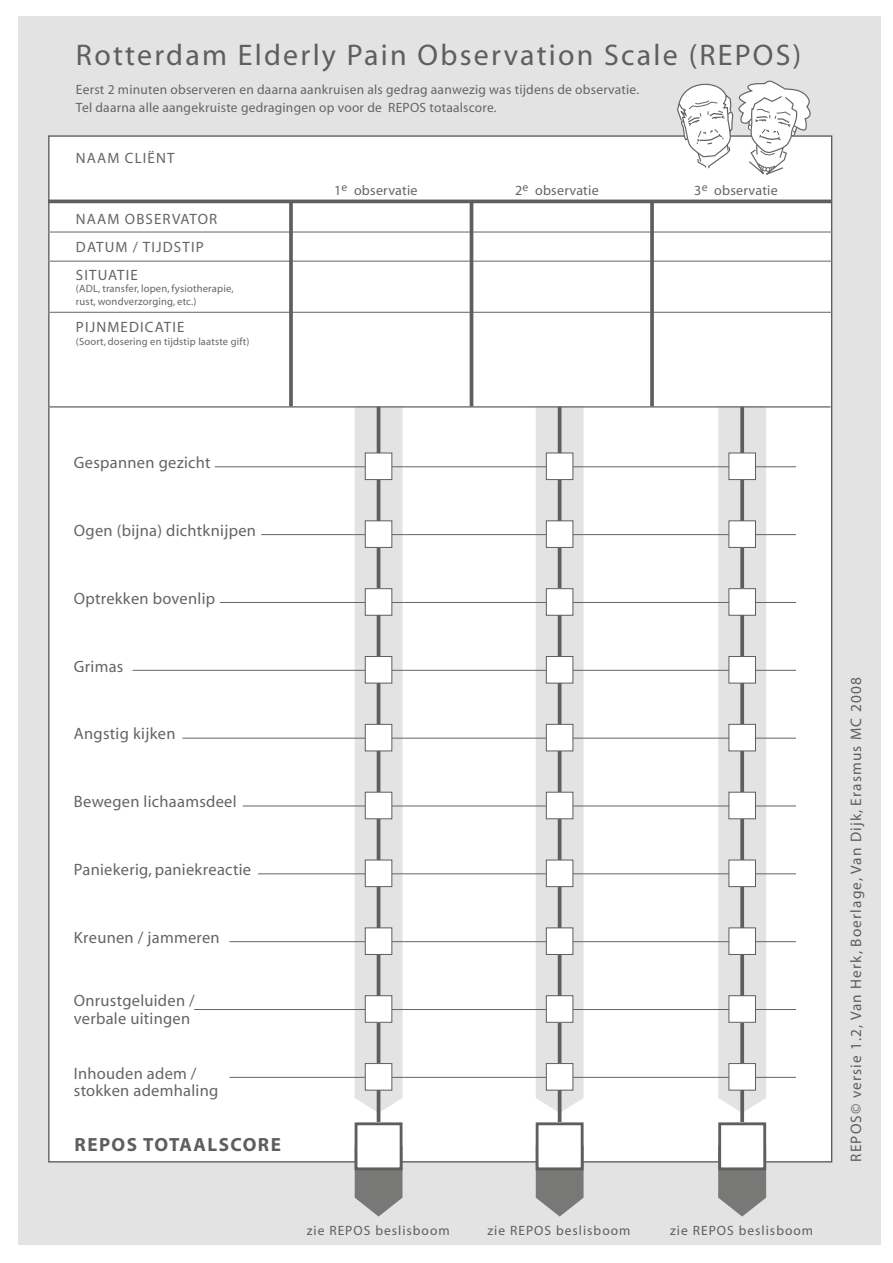
<style>
.page{position:relative;width:893px;height:1263px;background:#fff}
.page>*{position:absolute;margin:0;border:0;box-sizing:border-box;transform-origin:0 0}
.t1{font:29.85px "Myriad";letter-spacing:.075em;color:#5e5e5e}
.t2{font:700 19.2px "Myriad";letter-spacing:.075em;color:#5e5e5e}
.t3{font:16.5px/18px "Myriad";letter-spacing:.015em;color:#626568}
.t4{font:15.3px "Myriad";letter-spacing:.075em;color:#5e5e5e}
.t5{font:15px "Myriad";letter-spacing:.075em;color:#626568}
.t6{font:14.1px "Myriad";letter-spacing:.015em;color:#626568}
.t7{font:13.5px/18px "Myriad";letter-spacing:.015em;color:#626568}
.t8{font:13.5px "Myriad";letter-spacing:.075em;color:#5e5e5e}
.t9{font:10.65px/12.8px "Myriad";letter-spacing:.015em;color:#626568}
.t10{font:10.5px "Myriad";letter-spacing:.015em;color:#626568}
</style>
<div class="page">
<div style="left:19px;top:16px;width:862px;height:1228px;background:#e3e3e4"></div>
<div style="left:48px;top:135px;width:785px;height:1028px;background:#fff"></div>
<hr style="left:48px;top:200px;width:783px;height:3px;background:#5e5e5e">
<hr style="left:49px;top:232px;width:782px;height:1px;background:#626568">
<hr style="left:49px;top:261px;width:782px;height:1px;background:#626568">
<hr style="left:49px;top:312px;width:782px;height:1px;background:#626568">
<hr style="left:48px;top:406px;width:782px;height:1px;background:#626568">
<hr style="left:215px;top:466px;width:581px;height:1px;background:#626568">
<hr style="left:229px;top:1077px;width:567px;height:1px;background:#626568">
<hr style="left:194px;top:1009px;width:602px;height:1px;background:#626568">
<hr style="left:229px;top:941px;width:567px;height:1px;background:#626568">
<hr style="left:258px;top:873px;width:538px;height:1px;background:#626568">
<hr style="left:243px;top:806px;width:553px;height:1px;background:#626568">
<hr style="left:182px;top:738px;width:614px;height:1px;background:#626568">
<hr style="left:132px;top:670px;width:664px;height:1px;background:#626568">
<hr style="left:220px;top:602px;width:576px;height:1px;background:#626568">
<hr style="left:261px;top:534px;width:535px;height:1px;background:#626568">
<svg style="left:355px;top:1170px;width:47px;height:46px"></svg>
<div style="left:356px;top:1124px;width:45px;height:45px;background:#fff"></div>
<div style="left:355px;top:1122px;width:47px;height:48px;border:3px solid #5e5e5e"></div>
<svg style="left:355px;top:407px;width:47px;height:706px"></svg>
<hr style="left:377px;top:407px;width:3px;height:715px;background:#5e5e5e">
<div style="left:365px;top:453px;width:27px;height:26px;background:#fff"></div>
<div style="left:365px;top:452px;width:27px;height:28px;border:1px solid #5e5e5e"></div>
<div style="left:365px;top:1063px;width:27px;height:27px;background:#fff"></div>
<div style="left:365px;top:1063px;width:27px;height:27px;border:1px solid #5e5e5e"></div>
<div style="left:365px;top:996px;width:27px;height:26px;background:#fff"></div>
<div style="left:365px;top:995px;width:27px;height:28px;border:1px solid #5e5e5e"></div>
<div style="left:365px;top:928px;width:27px;height:26px;background:#fff"></div>
<div style="left:365px;top:927px;width:27px;height:28px;border:1px solid #5e5e5e"></div>
<div style="left:365px;top:860px;width:27px;height:26px;background:#fff"></div>
<div style="left:365px;top:859px;width:27px;height:28px;border:1px solid #5e5e5e"></div>
<div style="left:365px;top:792px;width:27px;height:27px;background:#fff"></div>
<div style="left:365px;top:792px;width:27px;height:27px;border:1px solid #5e5e5e"></div>
<div style="left:365px;top:724px;width:27px;height:27px;background:#fff"></div>
<div style="left:365px;top:724px;width:27px;height:27px;border:1px solid #5e5e5e"></div>
<div style="left:365px;top:656px;width:27px;height:27px;background:#fff"></div>
<div style="left:365px;top:656px;width:27px;height:27px;border:1px solid #5e5e5e"></div>
<div style="left:365px;top:589px;width:27px;height:26px;background:#fff"></div>
<div style="left:365px;top:588px;width:27px;height:28px;border:1px solid #5e5e5e"></div>
<div style="left:365px;top:521px;width:27px;height:26px;background:#fff"></div>
<div style="left:365px;top:520px;width:27px;height:28px;border:1px solid #5e5e5e"></div>
<svg style="left:536px;top:407px;width:47px;height:706px"></svg>
<hr style="left:558px;top:407px;width:3px;height:715px;background:#5e5e5e">
<div style="left:546px;top:453px;width:27px;height:26px;background:#fff"></div>
<div style="left:546px;top:452px;width:27px;height:28px;border:1px solid #5e5e5e"></div>
<div style="left:546px;top:1063px;width:27px;height:27px;background:#fff"></div>
<div style="left:546px;top:1063px;width:27px;height:27px;border:1px solid #5e5e5e"></div>
<div style="left:546px;top:996px;width:27px;height:26px;background:#fff"></div>
<div style="left:546px;top:995px;width:27px;height:28px;border:1px solid #5e5e5e"></div>
<div style="left:546px;top:928px;width:27px;height:26px;background:#fff"></div>
<div style="left:546px;top:927px;width:27px;height:28px;border:1px solid #5e5e5e"></div>
<div style="left:546px;top:860px;width:27px;height:26px;background:#fff"></div>
<div style="left:546px;top:859px;width:27px;height:28px;border:1px solid #5e5e5e"></div>
<div style="left:546px;top:792px;width:27px;height:27px;background:#fff"></div>
<div style="left:546px;top:792px;width:27px;height:27px;border:1px solid #5e5e5e"></div>
<div style="left:546px;top:724px;width:27px;height:27px;background:#fff"></div>
<div style="left:546px;top:724px;width:27px;height:27px;border:1px solid #5e5e5e"></div>
<div style="left:546px;top:656px;width:27px;height:27px;background:#fff"></div>
<div style="left:546px;top:656px;width:27px;height:27px;border:1px solid #5e5e5e"></div>
<div style="left:546px;top:589px;width:27px;height:26px;background:#fff"></div>
<div style="left:546px;top:588px;width:27px;height:28px;border:1px solid #5e5e5e"></div>
<div style="left:546px;top:521px;width:27px;height:26px;background:#fff"></div>
<div style="left:546px;top:520px;width:27px;height:28px;border:1px solid #5e5e5e"></div>
<svg style="left:718px;top:407px;width:48px;height:706px"></svg>
<svg style="left:740px;top:407px;width:4px;height:715px;background:#696969"></svg>
<div style="left:729px;top:453px;width:26px;height:26px;background:#fff"></div>
<div style="left:728px;top:452px;width:28px;height:28px;border:1px solid #5e5e5e"></div>
<div style="left:729px;top:1063px;width:26px;height:27px;background:#fff"></div>
<div style="left:728px;top:1063px;width:28px;height:27px;border:1px solid #5e5e5e"></div>
<div style="left:729px;top:996px;width:26px;height:26px;background:#fff"></div>
<div style="left:728px;top:995px;width:28px;height:28px;border:1px solid #5e5e5e"></div>
<div style="left:729px;top:928px;width:26px;height:26px;background:#fff"></div>
<div style="left:728px;top:927px;width:28px;height:28px;border:1px solid #5e5e5e"></div>
<div style="left:729px;top:860px;width:26px;height:26px;background:#fff"></div>
<div style="left:728px;top:859px;width:28px;height:28px;border:1px solid #5e5e5e"></div>
<div style="left:729px;top:792px;width:26px;height:27px;background:#fff"></div>
<div style="left:728px;top:792px;width:28px;height:27px;border:1px solid #5e5e5e"></div>
<div style="left:729px;top:724px;width:26px;height:27px;background:#fff"></div>
<div style="left:728px;top:724px;width:28px;height:27px;border:1px solid #5e5e5e"></div>
<div style="left:729px;top:656px;width:26px;height:27px;background:#fff"></div>
<div style="left:728px;top:656px;width:28px;height:27px;border:1px solid #5e5e5e"></div>
<div style="left:729px;top:589px;width:26px;height:26px;background:#fff"></div>
<div style="left:728px;top:588px;width:28px;height:28px;border:1px solid #5e5e5e"></div>
<div style="left:729px;top:521px;width:26px;height:26px;background:#fff"></div>
<div style="left:728px;top:520px;width:28px;height:28px;border:1px solid #5e5e5e"></div>
<svg style="left:536px;top:1170px;width:47px;height:46px"></svg>
<svg style="left:718px;top:1170px;width:48px;height:46px"></svg>
<div style="left:720px;top:1124px;width:45px;height:45px;background:#fff"></div>
<div style="left:718px;top:1122px;width:48px;height:48px;border:3px solid #5e5e5e"></div>
<div style="left:537px;top:1124px;width:45px;height:45px;background:#fff"></div>
<div style="left:536px;top:1122px;width:47px;height:48px;border:3px solid #5e5e5e"></div>
<svg style="left:676px;top:80px;width:136px;height:99px"></svg>
<svg style="left:289px;top:203px;width:4px;height:203px"></svg>
<hr style="left:470px;top:202px;width:3px;height:204px;background:#5e5e5e">
<svg style="left:650px;top:203px;width:4px;height:203px"></svg>
<h1 class="t1" style="left:76px;top:40px;width:727px">Rotterdam Elderly Pain Observation Scale (REPOS)</h1>
<p class="t7" style="left:76px;top:81px;width:565px">Eerst 2 minuten observeren en daarna aankruisen als gedrag aanwezig was tijdens de observatie.<br>Tel daarna alle aangekruiste gedragingen op voor de REPOS totaalscore.</p>
<p class="t5" style="left:76px;top:150px;width:100px">NAAM CLIËNT</p>
<p class="t5" style="left:76px;top:211px;width:143px">NAAM OBSERVATOR</p>
<p class="t5" style="left:76px;top:240px;width:129px">DATUM / TIJDSTIP</p>
<p class="t5" style="left:76px;top:267px;width:63px">SITUATIE</p>
<p class="t9" style="left:76px;top:283px;width:159px">(ADL, transfer, lopen, fysiotherapie, rust, wondverzorging, etc.)</p>
<p class="t5" style="left:76px;top:320px;width:110px">PIJNMEDICATIE</p>
<p class="t10" style="left:76px;top:336px;width:175px">(Soort, dosering en tijdstip laatste gift)</p>
<p class="t6" style="left:334px;top:183px;width:85px">1<sup>e</sup> observatie</p>
<p class="t6" style="left:515px;top:183px;width:85px">2<sup>e</sup> observatie</p>
<p class="t6" style="left:694px;top:183px;width:85px">3<sup>e</sup> observatie</p>
<p class="t3" style="left:74px;top:454px;width:138px">Gespannen gezicht</p>
<p class="t3" style="left:74px;top:522px;width:184px">Ogen (bijna) dichtknijpen</p>
<p class="t3" style="left:74px;top:590px;width:143px">Optrekken bovenlip</p>
<p class="t3" style="left:74px;top:658px;width:51px">Grimas</p>
<p class="t3" style="left:74px;top:726px;width:103px">Angstig kijken</p>
<p class="t3" style="left:74px;top:793px;width:164px">Bewegen lichaamsdeel</p>
<p class="t3" style="left:74px;top:861px;width:179px">Paniekerig, paniekreactie</p>
<p class="t3" style="left:74px;top:929px;width:147px">Kreunen / jammeren</p>
<p class="t3" style="left:74px;top:992px;width:122px">Onrustgeluiden / verbale uitingen</p>
<p class="t3" style="left:74px;top:1065px;width:146px">Inhouden adem / stokken ademhaling</p>
<p class="t2" style="left:75px;top:1134px;width:208px">REPOS TOTAALSCORE</p>
<p class="t8" style="left:307px;top:1224px;width:144px">zie REPOS beslisboom</p>
<p class="t8" style="left:487px;top:1224px;width:144px">zie REPOS beslisboom</p>
<p class="t8" style="left:670px;top:1224px;width:144px">zie REPOS beslisboom</p>
<p class="t4" style="left:848px;top:1162px;width:486px;rotate:-90deg">REPOS© versie 1.2, Van Herk, Boerlage, Van Dijk, Erasmus MC 2008</p>
</div>
